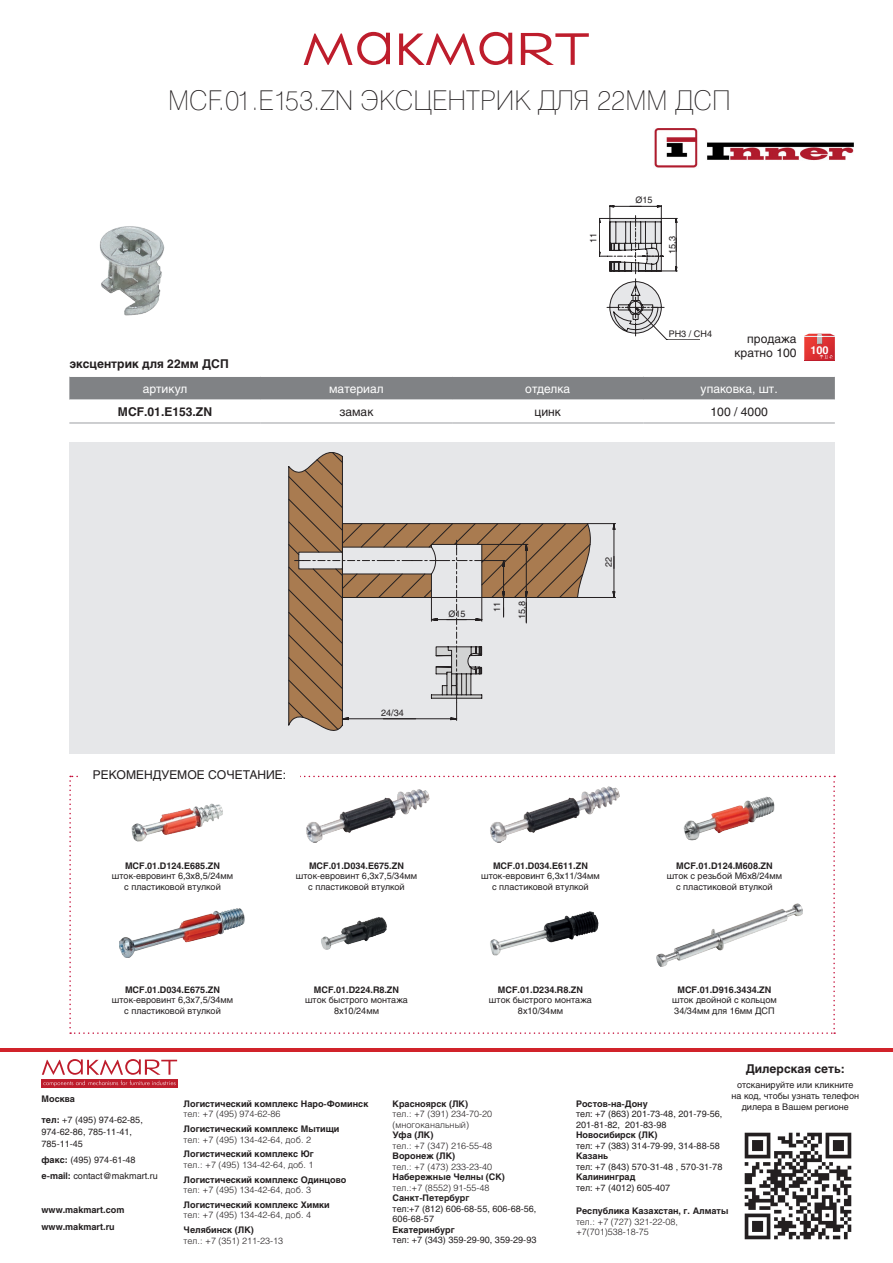
<style>
.page{position:relative;width:893px;height:1263px;background:#fff}
.page>*{position:absolute;margin:0;border:0;box-sizing:border-box;transform-origin:0 0}
.t1{font:27px "Helios Thin C";color:#231f20}
.t2{font:12px "Helios";color:#231f20}
.артикулы{font:700 12px "Helios";color:#231f20}
.t3{font:12px "Helios";color:#fff}
.t4{font:700 10.8px "Helios";color:#fff}
.схемы{font:9px/12px "Helios";color:#231f20}
.схемы-2{font:700 9px/17.5px "Helios";color:#231f20}
.t5{font:300 9px/10.5px "Helios";color:#231f20}
.s1{font-family:"Arial"}
.s2{font-weight:700}
</style>
<div class="page">
<svg style="left:399px;top:32px;width:113px;height:33px"></svg>
<svg style="left:304px;top:32px;width:86px;height:33px"></svg>
<svg style="left:521px;top:33px;width:68px;height:32px"></svg>
<img style="left:744px;top:1132px;width:108px;height:108px">
<div style="left:42px;top:1079px;width:136px;height:9px;background:#be1d2c"></div>
<svg style="left:42px;top:1059px;width:135px;height:27px"></svg>
<hr style="left:0;top:1048px;width:893px;height:4px;background:#d1232a">
<div style="left:69px;top:377px;width:766px;height:23px;background:#808285"></div>
<hr style="left:69px;top:422px;width:192px;height:1px;background:#a8a9ad">
<hr style="left:261px;top:422px;width:191px;height:1px;background:#a8a9ad">
<hr style="left:452px;top:422px;width:191px;height:1px;background:#a8a9ad">
<hr style="left:643px;top:422px;width:192px;height:1px;background:#a8a9ad">
<div style="left:69px;top:442px;width:766px;height:311px;background:#e6e7e9"></div>
<img style="left:654px;top:128px;width:200px;height:40px">
<hr style="left:804px;top:360px;width:31px;height:1px;background:#be1d2c">
<svg style="left:804px;top:334px;width:31px;height:26px"></svg>
<svg style="left:69px;top:776px;width:766px;height:258px"></svg>
<div style="left:80px;top:765px;width:219px;height:18px;background:#fff"></div>
<img style="left:99px;top:226px;width:65px;height:90px">
<svg style="left:599px;top:205px;width:100px;height:135px"></svg>
<svg style="left:289px;top:452px;width:327px;height:278px"></svg>
<img style="left:132px;top:802px;width:92px;height:40px">
<img style="left:305px;top:786px;width:126px;height:56px">
<img style="left:489px;top:786px;width:130px;height:56px">
<img style="left:683px;top:797px;width:92px;height:43px">
<img style="left:119px;top:909px;width:125px;height:48px">
<img style="left:490px;top:911px;width:109px;height:44px">
<img style="left:321px;top:916px;width:66px;height:34px">
<img style="left:657px;top:903px;width:146px;height:64px">
<p class="t1" style="left:168px;top:85px;width:564px">MCF.01.E153.ZN ЭКСЦЕНТРИК ДЛЯ 22ММ ДСП</p>
<p class="схемы" style="left:587px;top:243px;width:12px;rotate:-90deg">11</p>
<p class="схемы" style="left:635px;top:194px;width:19px"><span class="s1">Ø</span>15</p>
<p class="схемы" style="left:666px;top:254px;width:19px;rotate:-90deg">15,3</p>
<p class="артикулы" style="left:69px;top:356px;width:161px">эксцентрик для 22мм ДСП</p>
<p class="схемы" style="left:669px;top:327px;width:45px">PH3 / CH4</p>
<p class="t2" style="left:747px;top:332px;width:51px">продажа</p>
<p class="t2" style="left:734px;top:346px;width:64px">кратно 100</p>
<p class="t3" style="left:143px;top:381px;width:46px">артикул</p>
<p class="t3" style="left:329px;top:381px;width:56px">материал</p>
<p class="t3" style="left:525px;top:381px;width:47px">отделка</p>
<p class="t3" style="left:701px;top:381px;width:79px">упаковка, шт.</p>
<p class="артикулы" style="left:118px;top:405px;width:96px">MCF.01.E153.ZN</p>
<p class="t2" style="left:339px;top:404px;width:36px">замак</p>
<p class="t2" style="left:535px;top:404px;width:28px">цинк</p>
<p class="t2" style="left:710px;top:404px;width:59px">100 / 4000</p>
<p class="t4" style="left:810px;top:343px;width:20px">100</p>
<p class="схемы" style="left:448px;top:607px;width:19px"><span class="s1">Ø</span>15</p>
<p class="схемы" style="left:491px;top:612px;width:12px;rotate:-90deg">11</p>
<p class="схемы" style="left:516px;top:619px;width:19px;rotate:-90deg">15,8</p>
<p class="схемы" style="left:602px;top:567px;width:12px;rotate:-90deg">22</p>
<p class="t2" style="left:93px;top:768px;width:195px">РЕКОМЕНДУЕМОЕ СОЧЕТАНИЕ:</p>
<p class="схемы" style="left:381px;top:707px;width:24px">24/34</p>
<p class="схемы-2" style="left:125px;top:857px;width:96px">MCF.01.D124.E685.ZN</p>
<p class="схемы" style="left:112px;top:870px;width:123px">шток-евровинт 6,3х8,5/24мм</p>
<p class="схемы" style="left:124px;top:881px;width:98px">с пластиковой втулкой</p>
<p class="схемы-2" style="left:309px;top:857px;width:96px">MCF.01.D034.E675.ZN</p>
<p class="схемы" style="left:296px;top:870px;width:123px">шток-евровинт 6,3х7,5/34мм</p>
<p class="схемы" style="left:308px;top:881px;width:98px">с пластиковой втулкой</p>
<p class="схемы-2" style="left:493px;top:857px;width:96px">MCF.01.D034.E611.ZN</p>
<p class="схемы" style="left:481px;top:870px;width:120px">шток-евровинт 6,3х11/34мм</p>
<p class="схемы" style="left:492px;top:881px;width:98px">с пластиковой втулкой</p>
<p class="схемы-2" style="left:125px;top:980px;width:96px">MCF.01.D034.E675.ZN</p>
<p class="схемы" style="left:112px;top:994px;width:123px">шток-евровинт 6,3х7,5/34мм</p>
<p class="схемы" style="left:124px;top:1005px;width:98px">с пластиковой втулкой</p>
<p class="схемы-2" style="left:314px;top:980px;width:87px">MCF.01.D224.R8.ZN</p>
<p class="схемы" style="left:305px;top:994px;width:105px">шток быстрого монтажа</p>
<p class="схемы" style="left:334px;top:1005px;width:47px">8х10/24мм</p>
<p class="схемы-2" style="left:498px;top:980px;width:87px">MCF.01.D234.R8.ZN</p>
<p class="схемы" style="left:489px;top:994px;width:105px">шток быстрого монтажа</p>
<p class="схемы" style="left:518px;top:1005px;width:47px">8х10/34мм</p>
<p class="схемы-2" style="left:676px;top:857px;width:98px">MCF.01.D124.M608.ZN</p>
<p class="схемы" style="left:667px;top:870px;width:117px">шток с резьбой М6x8/24мм</p>
<p class="схемы" style="left:676px;top:881px;width:98px">с пластиковой втулкой</p>
<p class="схемы-2" style="left:677px;top:980px;width:95px">MCF.01.D916.3434.ZN</p>
<p class="схемы" style="left:672px;top:994px;width:106px">шток двойной с кольцом</p>
<p class="схемы" style="left:674px;top:1005px;width:102px">34/34мм для 16мм ДСП</p>
<p class="схемы-2" style="left:42px;top:1090px;width:35px">Москва</p>
<p class="схемы" style="left:42px;top:1114px;width:103px"><span class="s2">тел:</span> +7 (495) 974-62-85,<br>974-62-86, 785-11-41,<br>785-11-45</p>
<p class="схемы" style="left:42px;top:1152px;width:118px;line-height:16.2px"><span class="s2">факс:</span> (495) 974-61-48 <span class="s2">e-mail:</span> contact@makmart.ru</p>
<p class="схемы-2" style="left:42px;top:1200px;width:84px">www.makmart.com www.makmart.ru</p>
<h2 class="артикулы" style="left:746px;top:1062px;width:101px">Дилерская сеть:</h2>
<p class="схемы" style="left:732px;top:1079px;width:129px;line-height:10.8px;text-align:center">отсканируйте или кликните на код, чтобы узнать телефон</p>
<p class="схемы-2" style="left:184px;top:1095px;width:186px">Логистический комплекс Наро-Фоминск</p>
<p class="схемы" style="left:742px;top:1100px;width:109px">дилера в Вашем регионе</p>
<p class="t5" style="left:184px;top:1109px;width:98px">тел: +7 (495) 974-62-86</p>
<p class="схемы-2" style="left:184px;top:1120px;width:157px">Логистический комплекс Мытищи</p>
<p class="t5" style="left:184px;top:1134px;width:129px">тел: +7 (495) 134-42-64, доб. 2</p>
<p class="схемы-2" style="left:184px;top:1145px;width:132px">Логистический комплекс Юг</p>
<p class="t5" style="left:184px;top:1159px;width:131px">тел.: +7 (495) 134-42-64, доб. 1</p>
<p class="схемы-2" style="left:184px;top:1170px;width:164px">Логистический комплекс Одинцово</p>
<p class="t5" style="left:184px;top:1184px;width:129px">тел: +7 (495) 134-42-64, доб. 3</p>
<p class="схемы-2" style="left:184px;top:1196px;width:148px">Логистический комплекс Химки</p>
<p class="t5" style="left:184px;top:1210px;width:129px">тел: +7 (495) 134-42-64, доб. 4</p>
<p class="схемы-2" style="left:184px;top:1221px;width:72px">Челябинск (ЛК)</p>
<p class="t5" style="left:184px;top:1235px;width:101px">тел.: +7 (351) 211-23-13</p>
<p class="схемы-2" style="left:393px;top:1095px;width:77px">Красноярск (ЛК)</p>
<p class="t5" style="left:393px;top:1109px;width:101px">тел.: +7 (391) 234-70-20 (многоканальный)</p>
<p class="схемы-2" style="left:393px;top:1126px;width:42px">Уфа (ЛК)</p>
<p class="t5" style="left:393px;top:1140px;width:101px">тел.: +7 (347) 216-55-48</p>
<p class="схемы-2" style="left:393px;top:1147px;width:64px">Воронеж (ЛК)</p>
<p class="t5" style="left:393px;top:1161px;width:101px">тел.: +7 (473) 233-23-40</p>
<p class="схемы-2" style="left:393px;top:1168px;width:114px">Набережные Челны (СК)</p>
<p class="t5" style="left:393px;top:1182px;width:98px">тел.:+7 (8552) 91-55-48</p>
<p class="схемы-2" style="left:393px;top:1189px;width:78px">Санкт-Петербург</p>
<p class="схемы" style="left:393px;top:1203px;width:145px;line-height:10.5px">тел:+7 (812) 606-68-55, 606-68-56,<br>606-68-57</p>
<p class="схемы-2" style="left:393px;top:1221px;width:64px">Екатеринбург</p>
<p class="схемы" style="left:393px;top:1234px;width:145px">тел: +7 (343) 359-29-90, 359-29-93</p>
<p class="схемы-2" style="left:576px;top:1095px;width:73px">Ростов-на-Дону</p>
<p class="схемы" style="left:576px;top:1109px;width:148px;line-height:10.5px">тел: +7 (863) 201-73-48, 201-79-56,<br>201-81-82, 201-83-98</p>
<p class="схемы-2" style="left:576px;top:1126px;width:83px">Новосибирск (ЛК)</p>
<p class="схемы" style="left:576px;top:1139px;width:145px">тел: +7 (383) 314-79-99, 314-88-58</p>
<p class="схемы-2" style="left:576px;top:1147px;width:34px">Казань</p>
<p class="схемы" style="left:576px;top:1160px;width:148px">тел: +7 (843) 570-31-48 , 570-31-78</p>
<p class="схемы-2" style="left:576px;top:1168px;width:61px">Калининград</p>
<p class="схемы" style="left:576px;top:1181px;width:96px">тел: +7 (4012) 605-407</p>
<p class="схемы-2" style="left:576px;top:1202px;width:154px">Республика Казахстан, г. Алматы</p>
<p class="t5" style="left:576px;top:1216px;width:103px">тел.: +7 (727) 321-22-08, +7(701)538-18-75</p>
</div>
